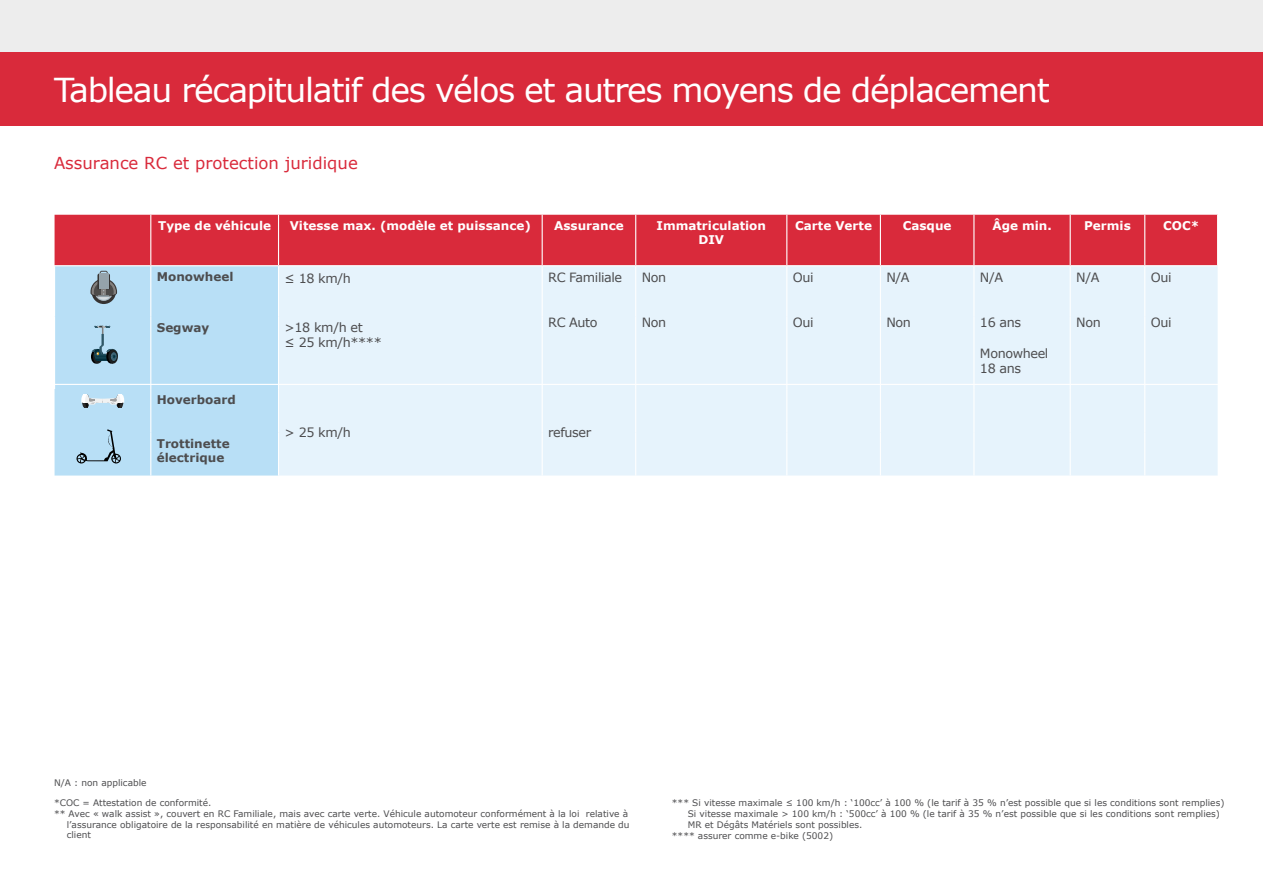
<style>
.page{position:relative;width:1263px;height:893px;background:#fff}
.page>*{position:absolute;margin:0;border:0;box-sizing:border-box;transform-origin:0 0}
.t1{font:33px "Verdana";letter-spacing:-.04em;color:#fff}
.t2{font:16.5px "Verdana";color:#d92a3b}
.t3{font:12.75px/15.3px "Verdana";letter-spacing:-.03em;color:#4d4d4f}
.t4{font:700 12px/14.4px "Verdana";color:#fff;text-align:center}
.t5{font:700 12px/14.4px "Verdana";color:#4d4d4f}
.t6{font:9px "Verdana";color:#4d4d4f}
</style>
<div class="page">
<div style="left:55px;top:215px;width:1162px;height:50px;background:#d92a3b"></div>
<div style="left:55px;top:266px;width:223px;height:210px;background:#b8dff6"></div>
<div style="left:279px;top:266px;width:938px;height:210px;background:#e6f3fc"></div>
<hr style="left:150px;top:215px;width:1px;height:50px;background:#fff">
<hr style="left:278px;top:215px;width:1px;height:50px;background:#fff">
<hr style="left:542px;top:215px;width:1px;height:50px;background:#fff">
<hr style="left:635px;top:215px;width:1px;height:50px;background:#fff">
<hr style="left:786px;top:215px;width:1px;height:50px;background:#fff">
<hr style="left:880px;top:215px;width:1px;height:50px;background:#fff">
<hr style="left:973px;top:215px;width:1px;height:50px;background:#fff">
<hr style="left:1070px;top:215px;width:1px;height:50px;background:#fff">
<hr style="left:1144px;top:215px;width:1px;height:50px;background:#fff">
<hr style="left:150px;top:266px;width:1px;height:51px;background:#fff">
<hr style="left:150px;top:317px;width:1px;height:72px;background:#fff">
<hr style="left:150px;top:389px;width:1px;height:43px;background:#fff">
<hr style="left:150px;top:432px;width:1px;height:44px;background:#fff">
<hr style="left:542px;top:266px;width:1px;height:51px;background:#fff">
<hr style="left:542px;top:317px;width:1px;height:72px;background:#fff">
<hr style="left:542px;top:389px;width:1px;height:43px;background:#fff">
<hr style="left:542px;top:432px;width:1px;height:44px;background:#fff">
<hr style="left:635px;top:266px;width:1px;height:51px;background:#fff">
<hr style="left:635px;top:317px;width:1px;height:72px;background:#fff">
<hr style="left:635px;top:389px;width:1px;height:43px;background:#fff">
<hr style="left:635px;top:432px;width:1px;height:44px;background:#fff">
<hr style="left:786px;top:266px;width:1px;height:51px;background:#fff">
<hr style="left:786px;top:317px;width:1px;height:72px;background:#fff">
<hr style="left:786px;top:389px;width:1px;height:43px;background:#fff">
<hr style="left:786px;top:432px;width:1px;height:44px;background:#fff">
<hr style="left:880px;top:266px;width:1px;height:51px;background:#fff">
<hr style="left:880px;top:317px;width:1px;height:72px;background:#fff">
<hr style="left:880px;top:389px;width:1px;height:43px;background:#fff">
<hr style="left:880px;top:432px;width:1px;height:44px;background:#fff">
<hr style="left:973px;top:266px;width:1px;height:51px;background:#fff">
<hr style="left:973px;top:317px;width:1px;height:72px;background:#fff">
<hr style="left:973px;top:389px;width:1px;height:43px;background:#fff">
<hr style="left:973px;top:432px;width:1px;height:44px;background:#fff">
<hr style="left:1070px;top:266px;width:1px;height:51px;background:#fff">
<hr style="left:1070px;top:317px;width:1px;height:72px;background:#fff">
<hr style="left:1070px;top:389px;width:1px;height:43px;background:#fff">
<hr style="left:1070px;top:432px;width:1px;height:44px;background:#fff">
<hr style="left:1144px;top:266px;width:1px;height:51px;background:#fff">
<hr style="left:1144px;top:317px;width:1px;height:72px;background:#fff">
<hr style="left:1144px;top:389px;width:1px;height:43px;background:#fff">
<hr style="left:1144px;top:432px;width:1px;height:44px;background:#fff">
<svg style="left:92px;top:280px;width:24px;height:24px"></svg>
<svg style="left:95px;top:283px;width:18px;height:18px"></svg>
<svg style="left:96px;top:284px;width:16px;height:16px"></svg>
<svg style="left:90px;top:271px;width:27px;height:26px"></svg>
<svg style="left:91px;top:326px;width:27px;height:38px"></svg>
<svg style="left:81px;top:395px;width:43px;height:12px"></svg>
<svg style="left:77px;top:429px;width:44px;height:34px"></svg>
<hr style="left:26px;top:384px;width:1237px;height:1px;background:#fff">
<div style="left:0;top:0;width:1263px;height:117px;background:#ededed"></div>
<div style="left:0;top:52px;width:1263px;height:74px;background:#d92a3b"></div>
<h1 class="t1" style="left:54px;top:67px;width:997px">Tableau récapitulatif des vélos et autres moyens de déplacement</h1>
<h2 class="t2" style="left:54px;top:152px;width:305px">Assurance RC et protection juridique</h2>
<h3 class="t4" style="left:158px;top:218px;width:115px">Type de véhicule</h3>
<h3 class="t4" style="left:290px;top:218px;width:243px">Vitesse max. (modèle et puissance)</h3>
<h3 class="t4" style="left:554px;top:218px;width:71px">Assurance</h3>
<h3 class="t4" style="left:656px;top:218px;width:111px">Immatriculation<br>DIV</h3>
<h3 class="t4" style="left:795px;top:218px;width:78px">Carte Verte</h3>
<h3 class="t4" style="left:903px;top:218px;width:50px">Casque</h3>
<h3 class="t4" style="left:992px;top:218px;width:61px">Âge min.</h3>
<h3 class="t4" style="left:1084px;top:218px;width:48px">Permis</h3>
<h3 class="t4" style="left:1163px;top:218px;width:38px">COC*</h3>
<h3 class="t5" style="left:157px;top:269px;width:78px">Monowheel</h3>
<h3 class="t3" style="left:285px;top:271px;width:68px">≤ 18 km/h</h3>
<h3 class="t3" style="left:285px;top:319px;width:99px">&gt;18 km/h et<br>≤ 25 km/h****</h3>
<h3 class="t3" style="left:548px;top:269px;width:76px">RC Familiale</h3>
<h3 class="t3" style="left:548px;top:315px;width:51px">RC Auto</h3>
<h3 class="t3" style="left:886px;top:269px;width:25px">N/A</h3>
<h3 class="t3" style="left:886px;top:315px;width:26px">Non</h3>
<h3 class="t3" style="left:980px;top:269px;width:25px">N/A</h3>
<h3 class="t3" style="left:980px;top:315px;width:43px">16 ans</h3>
<h3 class="t3" style="left:980px;top:346px;width:70px">Monowheel<br>18 ans</h3>
<h3 class="t3" style="left:1076px;top:269px;width:25px">N/A</h3>
<h3 class="t3" style="left:1076px;top:315px;width:26px">Non</h3>
<h3 class="t3" style="left:793px;top:269px;width:22px">Oui</h3>
<h3 class="t3" style="left:793px;top:315px;width:22px">Oui</h3>
<h3 class="t3" style="left:1151px;top:269px;width:22px">Oui</h3>
<h3 class="t3" style="left:1151px;top:315px;width:22px">Oui</h3>
<h3 class="t3" style="left:642px;top:269px;width:26px">Non</h3>
<h3 class="t3" style="left:642px;top:315px;width:26px">Non</h3>
<h3 class="t5" style="left:157px;top:320px;width:54px">Segway</h3>
<h3 class="t5" style="left:157px;top:392px;width:81px">Hoverboard</h3>
<h3 class="t5" style="left:157px;top:436px;width:74px">Trottinette électrique</h3>
<h3 class="t3" style="left:285px;top:425px;width:68px">&gt; 25 km/h</h3>
<h3 class="t3" style="left:548px;top:425px;width:44px">refuser</h3>
<p class="t6" style="left:54px;top:777px;width:94px">N/A : non applicable</p>
<p class="t6" style="left:54px;top:796px;width:159px">*COC = Attestation de conformité.</p>
<p class="t6" style="left:54px;top:807px;width:576px">** Avec « walk assist », couvert en RC Familiale, mais avec carte verte. Véhicule automoteur conformément à la loi relative à</p>
<p class="t6" style="left:67px;top:818px;width:564px">l’assurance obligatoire de la responsabilité en matière de véhicules automoteurs. La carte verte est remise à la demande du</p>
<p class="t6" style="left:67px;top:829px;width:26px">client</p>
<p class="t6" style="left:672px;top:797px;width:554px">*** Si vitesse maximale ≤ 100 km/h : ‘100cc’ à 100 % (le tarif à 35 % n’est possible que si les conditions sont remplies)</p>
<p class="t6" style="left:688px;top:808px;width:534px">Si vitesse maximale &gt; 100 km/h : ‘500cc’ à 100 % (le tarif à 35 % n’est possible que si les conditions sont remplies)</p>
<p class="t6" style="left:688px;top:818px;width:176px">MR et Dégâts Matériels sont possibles.</p>
<p class="t6" style="left:672px;top:829px;width:163px">**** assurer comme e-bike (5002)</p>
</div>
